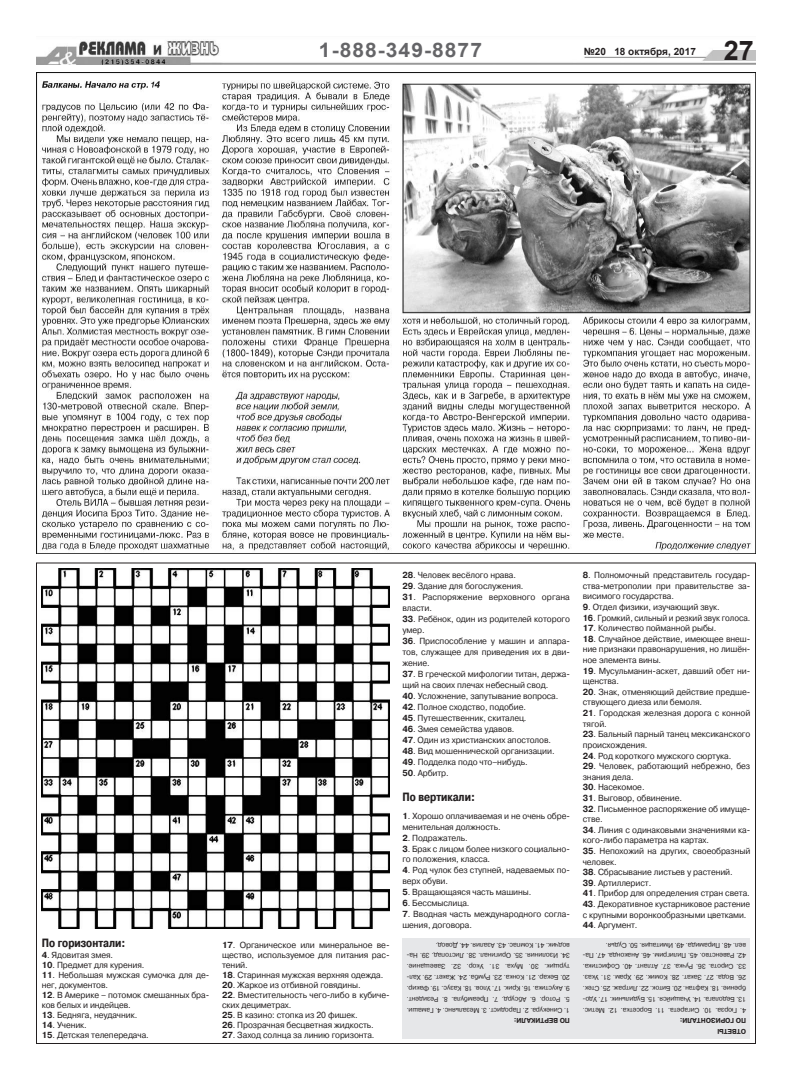
<style>
.page{position:relative;width:792px;height:1080px;background:#fff}
.page>*{position:absolute;margin:0;border:0;box-sizing:border-box;transform-origin:0 0}
.t1{font:700 27px "Arial";color:#231f20}
.t2{font:700 20px "Arial";letter-spacing:.05em;color:#656568;scale:1.05 1}
.t3{font:700 condensed 12px "Pragmatica C";color:#231f20}
.t4{font:700 10px "Arial";color:#231f20}
.t5{font:500 8.8px/10.6px "Pragmatica C";letter-spacing:-.01em;color:#231f20;scale:.95 1}
.t6{font:500 8.8px/10px "Pragmatica C";letter-spacing:-.01em;color:#231f20;text-align:justify;scale:.96 1}
.t7{font:500 8.8px/10.6px "Pragmatica C";letter-spacing:-.01em;color:#231f20;scale:.93 1}
.t8{font:500 8.8px "Pragmatica C";letter-spacing:-.01em;color:#231f20;scale:.92 1}
.t9{font:500 7px/10.8px "Pragmatica C";letter-spacing:-.01em;color:#231f20;scale:.95 1}
.t10{font:700 7px/10.8px "Pragmatica C";letter-spacing:-.01em;color:#231f20;scale:.95 1}
.s1{font-weight:700}
</style>
<div class="page">
<img style="left:36px;top:40px;width:720px;height:25px">
<img style="left:36px;top:72px;width:720px;height:482px">
<img style="left:42px;top:568px;width:348px;height:360px">
<div style="left:402px;top:938px;width:348px;height:100px;background:#e6e7e9"></div>
<h2 class="t2" style="left:319px;top:36px;width:157px">1-888-349-8877</h2>
<p class="t4" style="left:584px;top:44px;width:114px">№20 18 октября, 2017</p>
<h1 class="t1" style="left:724px;top:31px;width:32px">27</h1>
<h3 class="t3" style="left:42px;top:936px;width:85px">По горизонтали:</h3>
<p class="t5" style="left:42px;top:950px;width:77px"><span class="s1">4</span>. Ядовитая змея.</p>
<p class="t5" style="left:42px;top:960px;width:110px"><span class="s1">10</span>. Предмет для курения.</p>
<p class="t5" style="left:42px;top:970px;width:178px;line-height:10px"><span class="s1">11</span>. Небольшая мужская сумочка для де&shy;нег, документов.</p>
<p class="t5" style="left:42px;top:990px;width:178px;line-height:10px"><span class="s1">12</span>. В Америке – потомок смешанных бра&shy;ков белых и индейцев.</p>
<p class="t5" style="left:42px;top:1010px;width:102px"><span class="s1">13</span>. Бедняга, неудачник.</p>
<p class="t5" style="left:42px;top:1020px;width:49px"><span class="s1">14</span>. Ученик.</p>
<p class="t5" style="left:42px;top:1030px;width:114px"><span class="s1">15</span>. Детская телепередача.</p>
<p class="t6" style="left:222px;top:940px;width:176px"><span class="s1">17</span>. Органическое или минеральное ве&shy;щество, используемое для питания рас&shy;тений.</p>
<p class="t5" style="left:222px;top:970px;width:171px"><span class="s1">18</span>. Старинная мужская верхняя одежда.</p>
<p class="t5" style="left:222px;top:980px;width:147px"><span class="s1">20</span>. Жаркое из отбивной говядины.</p>
<p class="t5" style="left:222px;top:990px;width:178px;line-height:10px"><span class="s1">22</span>. Вместительность чего-либо в кубиче&shy;ских дециметрах.</p>
<p class="t5" style="left:222px;top:1010px;width:144px"><span class="s1">25</span>. В казино: стопка из 20 фишек.</p>
<p class="t5" style="left:222px;top:1020px;width:161px"><span class="s1">26</span>. Прозрачная бесцветная жидкость.</p>
<p class="t5" style="left:222px;top:1030px;width:162px"><span class="s1">27</span>. Заход солнца за линию горизонта.</p>
<p class="t5" style="left:402px;top:570px;width:121px"><span class="s1">28</span>. Человек весёлого нрава.</p>
<p class="t5" style="left:402px;top:581px;width:129px"><span class="s1">29</span>. Здание для богослужения.</p>
<p class="t6" style="left:402px;top:592px;width:176px;line-height:11px"><span class="s1">31</span>. Распоряжение верховного органа власти.</p>
<p class="t5" style="left:402px;top:614px;width:178px;line-height:11px"><span class="s1">33</span>. Ребёнок, один из родителей которого умер.</p>
<p class="t5" style="left:402px;top:636px;width:178px;line-height:11px;text-align:justify"><span class="s1">36</span>. Приспособление у машин и аппара&shy;тов, служащее для приведения их в дви&shy;жение.</p>
<p class="t5" style="left:402px;top:668px;width:178px;line-height:11px"><span class="s1">37</span>. В греческой мифологии титан, держа&shy;щий на своих плечах небесный свод.</p>
<p class="t5" style="left:402px;top:691px;width:166px"><span class="s1">40</span>. Усложнение, запутывание вопроса.</p>
<p class="t5" style="left:402px;top:702px;width:132px"><span class="s1">42</span>. Полное сходство, подобие.</p>
<p class="t5" style="left:402px;top:713px;width:132px"><span class="s1">45</span>. Путешественник, скиталец.</p>
<p class="t5" style="left:402px;top:723px;width:119px"><span class="s1">46</span>. Змея семейства удавов.</p>
<p class="t5" style="left:402px;top:734px;width:158px"><span class="s1">47</span>. Один из христианских апостолов.</p>
<p class="t5" style="left:402px;top:745px;width:162px"><span class="s1">48</span>. Вид мошеннической организации.</p>
<p class="t5" style="left:402px;top:756px;width:133px"><span class="s1">49</span>. Подделка подо что–нибудь.</p>
<p class="t5" style="left:402px;top:767px;width:50px"><span class="s1">50</span>. Арбитр.</p>
<h3 class="t3" style="left:402px;top:790px;width:74px">По вертикали:</h3>
<p class="t5" style="left:402px;top:810px;width:178px;line-height:11px"><span class="s1">1</span>. Хорошо оплачиваемая и не очень обре&shy;менительная должность.</p>
<p class="t5" style="left:402px;top:832px;width:70px"><span class="s1">2</span>. Подражатель.</p>
<p class="t5" style="left:402px;top:843px;width:178px;line-height:11px"><span class="s1">3</span>. Брак с лицом более низкого социально&shy;го положения, класса.</p>
<p class="t5" style="left:402px;top:865px;width:178px;line-height:11px"><span class="s1">4</span>. Род чулок без ступней, надеваемых по&shy;верх обуви.</p>
<p class="t5" style="left:402px;top:887px;width:137px"><span class="s1">5</span>. Вращающаяся часть машины.</p>
<p class="t5" style="left:402px;top:898px;width:72px"><span class="s1">6</span>. Бессмыслица.</p>
<p class="t5" style="left:402px;top:909px;width:178px;line-height:11px"><span class="s1">7</span>. Вводная часть международного согла&shy;шения, договора.</p>
<p class="t5" style="left:583px;top:570px;width:178px;text-align:justify"><span class="s1">8</span>. Полномочный представитель государ&shy;ства-метрополии при правительстве за&shy;висимого государства.</p>
<p class="t5" style="left:583px;top:602px;width:146px"><span class="s1">9</span>. Отдел физики, изучающий звук.</p>
<p class="t8" style="left:583px;top:613px;width:184px"><span class="s1">16</span>. Громкий, сильный и резкий звук голоса.</p>
<p class="t5" style="left:583px;top:623px;width:142px"><span class="s1">17</span>. Количество пойманной рыбы.</p>
<p class="t5" style="left:583px;top:634px;width:178px;text-align:justify"><span class="s1">18</span>. Случайное действие, имеющее внеш&shy;ние признаки правонарушения, но лишён&shy;ное элемента вины.</p>
<p class="t5" style="left:583px;top:665px;width:178px"><span class="s1">19</span>. Мусульманин-аскет, давший обет ни&shy;щенства.</p>
<p class="t5" style="left:583px;top:687px;width:178px"><span class="s1">20</span>. Знак, отменяющий действие предше&shy;ствующего диеза или бемоля.</p>
<p class="t5" style="left:583px;top:708px;width:178px"><span class="s1">21</span>. Городская железная дорога с конной тягой.</p>
<p class="t5" style="left:583px;top:729px;width:178px"><span class="s1">23</span>. Бальный парный танец мексиканского происхождения.</p>
<p class="t5" style="left:583px;top:750px;width:158px"><span class="s1">24</span>. Род короткого мужского сюртука.</p>
<p class="t5" style="left:583px;top:761px;width:178px"><span class="s1">29</span>. Человек, работающий небрежно, без знания дела.</p>
<p class="t5" style="left:583px;top:782px;width:67px"><span class="s1">30</span>. Насекомое.</p>
<p class="t5" style="left:583px;top:793px;width:106px"><span class="s1">31</span>. Выговор, обвинение.</p>
<p class="t5" style="left:583px;top:803px;width:178px"><span class="s1">32</span>. Письменное распоряжение об имуще&shy;стве.</p>
<p class="t5" style="left:583px;top:825px;width:178px"><span class="s1">34</span>. Линия с одинаковыми значениями ка&shy;кого-либо параметра на картах.</p>
<p class="t5" style="left:583px;top:846px;width:178px"><span class="s1">35</span>. Непохожий на других, своеобразный человек.</p>
<p class="t5" style="left:583px;top:867px;width:159px"><span class="s1">38</span>. Сбрасывание листьев у растений.</p>
<p class="t5" style="left:583px;top:878px;width:74px"><span class="s1">39</span>. Артиллерист.</p>
<p class="t5" style="left:583px;top:888px;width:177px"><span class="s1">41</span>. Прибор для определения стран света.</p>
<p class="t7" style="left:583px;top:899px;width:182px"><span class="s1">43</span>. Декоративное кустарниковое растение с крупными воронкообразными цветками.</p>
<p class="t5" style="left:583px;top:920px;width:59px"><span class="s1">44</span>. Аргумент.</p>
<p class="t9" style="left:570px;top:961px;width:173px;rotate:-180deg">34. Изолиния. 35. Оригинал. 38. Листопад. 39. На&shy;водчик. 41. Компас. 43. Азалия. 44. Довод.</p>
<p class="t9" style="left:746px;top:961px;width:173px;rotate:-180deg">42. Равенство. 45. Пилигрим. 46. Анаконда. 47. Па&shy;вел. 48. Пирамида. 49. Имитация. 50. Судья.</p>
<p class="t9" style="left:570px;top:983px;width:173px;rotate:-180deg">20. Бекар. 21. Конка. 23. Румба. 24. Жакет. 29. Хал&shy;турщик. 30. Муха. 31. Укор. 32. Завещание.</p>
<p class="t9" style="left:746px;top:972px;width:173px;rotate:-180deg">33. Сирота. 36. Ручка. 37. Атлант. 40. Софистика.</p>
<p class="t9" style="left:746px;top:983px;width:173px;rotate:-180deg">26. Вода. 27. Закат. 28. Комик. 29. Храм. 31. Указ.</p>
<p class="t9" style="left:570px;top:994px;width:173px;rotate:-180deg">9. Акустика. 16. Крик. 17. Улов. 18. Казус. 19. Факир.</p>
<p class="t9" style="left:570px;top:1004px;width:173px;rotate:-180deg">5. Ротор. 6. Абсурд. 7. Преамбула. 8. Резидент.</p>
<p class="t9" style="left:746px;top:1005px;width:173px;rotate:-180deg">13. Бедолага. 14. Учащийся. 15. Будильник. 17. Удо&shy;брение. 18. Кафтан. 20. Биток. 22. Литраж. 25. Стек.</p>
<p class="t9" style="left:570px;top:1015px;width:173px;rotate:-180deg">1. Синекура. 2. Пародист. 3. Мезальянс. 4. Гамаши.</p>
<p class="t9" style="left:746px;top:1015px;width:173px;rotate:-180deg">4. Гюрза. 10. Сигарета. 11. Борсетка. 12. Метис.</p>
<p class="t10" style="left:570px;top:1026px;width:60px;rotate:-180deg">ПО ВЕРТИКАЛИ:</p>
<p class="t10" style="left:746px;top:1037px;width:71px;rotate:-180deg">ОТВЕТЫ<br>ПО ГОРИЗОНТАЛИ:</p>
</div>
